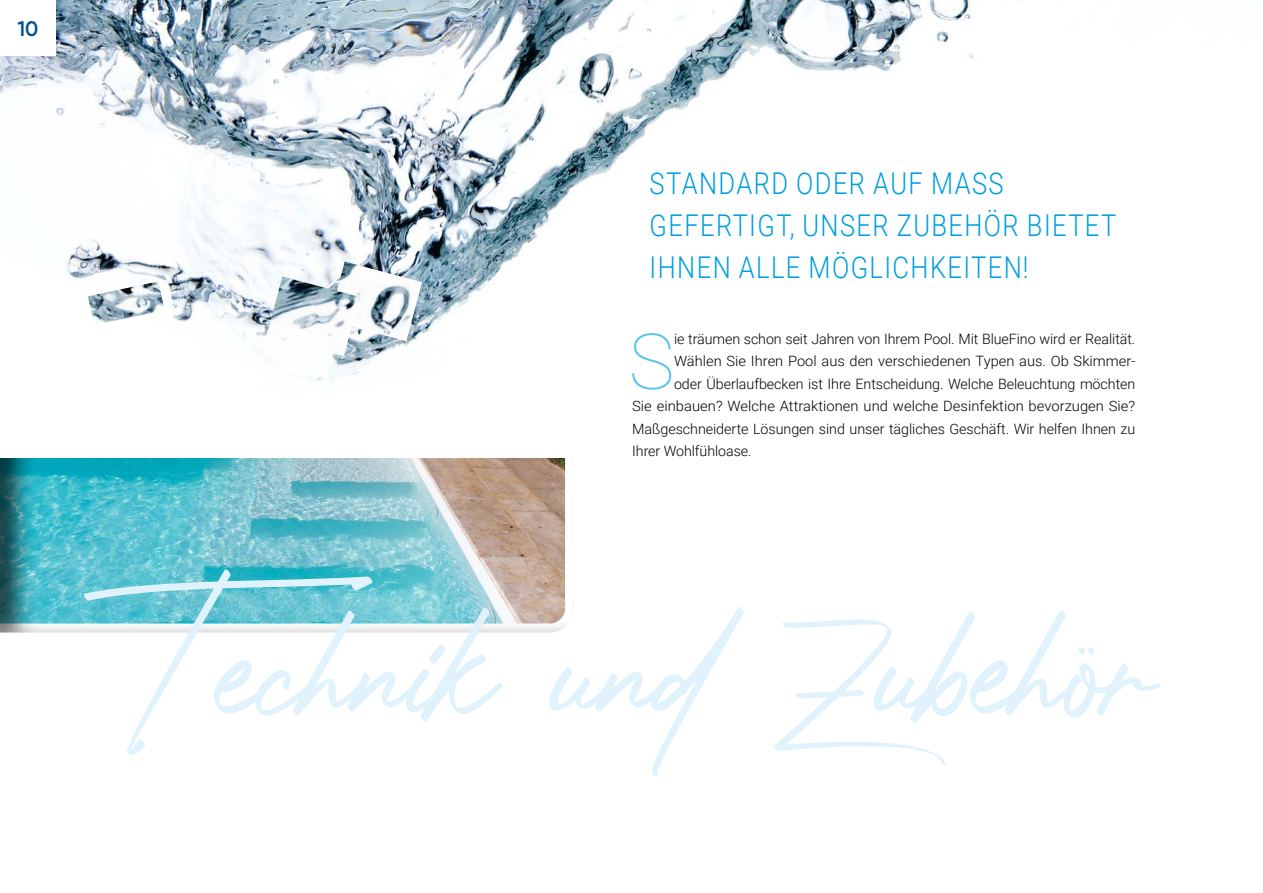
<style>
.page{position:relative;width:1263px;height:893px;background:#fff}
.page>*{position:absolute;margin:0;border:0;box-sizing:border-box;transform-origin:0 0}
.t1{font:198px "Photograph Signature";color:#e0f2fb;scale:.91 1}
.t2{font:100 77.55px "Roboto";color:#5ec5ed}
.t3{font:300 30px/42px "Roboto";letter-spacing:.055em;color:#009ee0;scale:.85 1}
.t4{font:600 21px "Gilroy";color:#00518f}
.t5{font:300 14.25px "Roboto";letter-spacing:-.005em;color:#000}
.s1{font-size:148.5px}
</style>
<div class="page">
<img style="left:0;top:0;width:975px;height:207px">
<div style="left:0;top:299px;width:574px;height:334px;background:#000;opacity:.75"></div>
<img style="left:0;top:207px;width:574px;height:251px">
<img style="left:329px;top:261px;width:93px;height:80px">
<img style="left:267px;top:276px;width:93px;height:80px">
<img style="left:88px;top:281px;width:76px;height:44px">
<div style="left:0;top:0;width:56px;height:56px;background:#fff"></div>
<h3 class="t4" style="left:17px;top:16px;width:23px">10</h3>
<h3 class="t3" style="left:650px;top:161px;width:551px">STANDARD ODER AUF MASS<br>GEFERTIGT, UNSER ZUBEHÖR BIETET<br>IHNEN ALLE MÖGLICHKEITEN!</h3>
<h2 class="t2" style="left:628px;top:307px;width:47px">S</h2>
<p class="t5" style="left:674px;top:329px;width:463px">ie träumen schon seit Jahren von Ihrem Pool. Mit BlueFino wird er Realität.</p>
<p class="t5" style="left:674px;top:351px;width:463px">Wählen Sie Ihren Pool aus den verschiedenen Typen aus. Ob Skimmer-</p>
<p class="t5" style="left:674px;top:374px;width:463px">oder Überlaufbecken ist Ihre Entscheidung. Welche Beleuchtung möchten</p>
<p class="t5" style="left:632px;top:396px;width:505px">Sie einbauen? Welche Attraktionen und welche Desinfektion bevorzugen Sie?</p>
<p class="t5" style="left:632px;top:419px;width:505px">Maßgeschneiderte Lösungen sind unser tägliches Geschäft. Wir helfen Ihnen zu</p>
<p class="t5" style="left:632px;top:441px;width:121px">Ihrer Wohlfühloase.</p>
<h1 class="t1" style="left:124px;top:490px;width:1137px">Technik und <span class="s1">Z</span>ubehör</h1>
</div>
